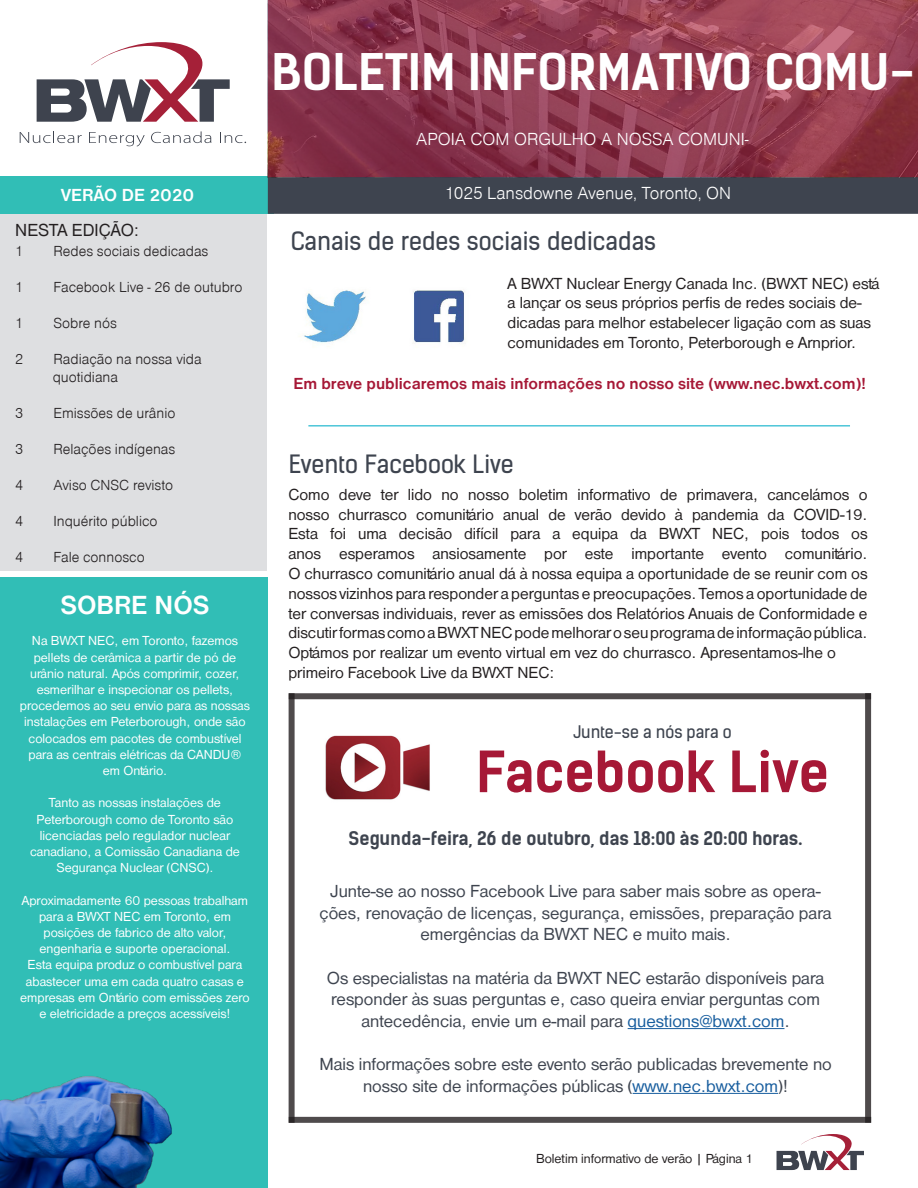
<style>
.page{position:relative;width:918px;height:1188px;background:#fff}
.page>*{position:absolute;margin:0;border:0;box-sizing:border-box;transform-origin:0 0}
.t1{font:700 54px "Kelson Sans";color:#a61836}
.t2{font:48px "Kelson Sans Bold BG";color:#fff}
.t3{font:700 27px "Nimbus San D";color:#fff}
.t4{font:24px "Kelson Sans Regular BG";color:#3e444f}
.t5{font:18px/21.6px "Nimbus San D";color:#3e444f;text-align:center}
.t6{font:18px "Nimbus San D Ligh";color:#fff}
.t7{font:700 18px "Kelson Sans";color:#3e444f}
.t8{font:18px "Nimbus San D";color:#231f20}
.t9{font:700 18px "Nimbus San D";color:#fff}
.t10{font:16.5px/19.8px "Nimbus San D";color:#231f20}
.t11{font:700 16.5px "Nimbus San D";color:#a61836}
.t12{font:16.5px "Kelson Sans";color:#3e444f}
.t13{font:15px "Nimbus San D Ligh";color:#231f20}
.t14{font:13.5px/16.2px "Nimbus San D";color:#fff;text-align:center}
.t15{font:13.5px "Nimbus San D";color:#231f20}
.s1{color:#175d9e}
</style>
<div class="page">
<svg style="left:777px;top:1134px;width:87px;height:36px"></svg>
<div style="left:0;top:578px;width:268px;height:610px;background:#31beb6"></div>
<div style="left:0;top:177px;width:274px;height:37px;background:#31beb6"></div>
<div style="left:268px;top:177px;width:650px;height:37px;background:#3e444f"></div>
<svg style="left:37px;top:42px;width:193px;height:80px"></svg>
<svg style="left:20px;top:131px;width:62px;height:12px"></svg>
<svg style="left:89px;top:132px;width:56px;height:15px"></svg>
<svg style="left:151px;top:131px;width:60px;height:12px"></svg>
<svg style="left:220px;top:132px;width:26px;height:11px"></svg>
<div style="left:0;top:214px;width:267px;height:356px;background:#dedfe1"></div>
<img style="left:268px;top:0;width:650px;height:177px">
<img style="left:0;top:1076px;width:172px;height:112px">
<hr style="left:628px;top:1028px;width:156px;height:1px;background:#175d9e">
<hr style="left:633px;top:1093px;width:145px;height:1px;background:#175d9e">
<img style="left:325px;top:735px;width:105px;height:65px">
<div style="left:289px;top:693px;width:582px;height:6px;background:#4f4b4c"></div>
<div style="left:289px;top:1117px;width:582px;height:6px;background:#4f4b4c"></div>
<div style="left:289px;top:693px;width:6px;height:430px;background:#4f4b4c"></div>
<div style="left:865px;top:693px;width:6px;height:430px;background:#4f4b4c"></div>
<img style="left:303px;top:290px;width:162px;height:54px">
<hr style="left:308px;top:425px;width:542px;height:2px;background:#4cc5d8">
<p class="t9" style="left:61px;top:185px;width:135px">VERÃO DE 2020</p>
<p class="t8" style="left:15px;top:220px;width:126px">NESTA EDIÇÃO:</p>
<p class="t13" style="left:15px;top:242px;width:10px">1</p>
<p class="t13" style="left:53px;top:242px;width:157px">Redes sociais dedicadas</p>
<p class="t13" style="left:15px;top:278px;width:10px">1</p>
<p class="t13" style="left:53px;top:278px;width:191px">Facebook Live - 26 de outubro</p>
<p class="t13" style="left:15px;top:314px;width:10px">1</p>
<p class="t13" style="left:53px;top:314px;width:65px">Sobre nós</p>
<p class="t13" style="left:15px;top:350px;width:10px">2</p>
<p class="t13" style="left:53px;top:350px;width:150px">Radiação na nossa vida</p>
<p class="t13" style="left:53px;top:368px;width:67px">quotidiana</p>
<p class="t13" style="left:15px;top:404px;width:10px">3</p>
<p class="t13" style="left:53px;top:404px;width:124px">Emissões de urânio</p>
<p class="t13" style="left:15px;top:440px;width:10px">3</p>
<p class="t13" style="left:53px;top:440px;width:123px">Relações indígenas</p>
<p class="t13" style="left:15px;top:476px;width:10px">4</p>
<p class="t13" style="left:53px;top:476px;width:121px">Aviso CNSC revisto</p>
<p class="t13" style="left:15px;top:512px;width:10px">4</p>
<p class="t13" style="left:53px;top:512px;width:106px">Inquérito público</p>
<p class="t13" style="left:15px;top:548px;width:10px">4</p>
<p class="t13" style="left:53px;top:548px;width:93px">Fale connosco</p>
<p class="t3" style="left:60px;top:590px;width:151px">SOBRE NÓS</p>
<p class="t14" style="left:20px;top:633px;width:232px">Na BWXT NEC, em Toronto, fazemos pellets de cerâmica a partir de pó de urânio natural. Após comprimir, cozer, esmerilhar e inspecionar os pellets, procedemos ao seu envio para as nossas instalações em Peterborough, onde são colocados em pacotes de combustível para as centrais elétricas da CANDU® em Ontário.</p>
<p class="t14" style="left:30px;top:795px;width:211px">Tanto as nossas instalações de<br>Peterborough como de Toronto são licenciadas pelo regulador nuclear canadiano, a Comissão Canadiana de<br>Segurança Nuclear (CNSC).</p>
<p class="t14" style="left:20px;top:892px;width:231px">Aproximadamente 60 pessoas trabalham para a BWXT NEC em Toronto, em posições de fabrico de alto valor, engenharia e suporte operacional.<br>Esta equipa produz o combustível para abastecer uma em cada quatro casas e empresas em Ontário com emissões zero e eletricidade a preços acessíveis!</p>
<p class="t2" style="left:272px;top:43px;width:644px">BOLETIM INFORMATIVO COMU-</p>
<p class="t6" style="left:416px;top:129px;width:334px">APOIA COM ORGULHO A NOSSA COMUNI-</p>
<p class="t6" style="left:445px;top:183px;width:288px">1025 Lansdowne Avenue, Toronto, ON</p>
<p class="t4" style="left:291px;top:226px;width:367px">Canais de redes sociais dedicadas</p>
<p class="t10" style="left:508px;top:273px;width:373px">A BWXT Nuclear Energy Canada Inc. (BWXT NEC) está a lançar os seus próprios perfis de redes sociais de&shy;dicadas para melhor estabelecer ligação com as suas comunidades em Toronto, Peterborough e Arnprior.</p>
<p class="t11" style="left:293px;top:375px;width:574px">Em breve publicaremos mais informações no nosso site (www.nec.bwxt.com)!</p>
<p class="t4" style="left:289px;top:450px;width:227px">Evento Facebook Live</p>
<p class="t10" style="left:288px;top:485px;width:581px;text-align:justify">Como deve ter lido no nosso boletim informativo de primavera, cancelámos o nosso churrasco comunitário anual de verão devido à pandemia da COVID-19.<br>Esta foi uma decisão difícil para a equipa da BWXT NEC, pois todos os anos esperamos ansiosamente por este importante evento comunitário.</p>
<p class="t10" style="left:288px;top:564px;width:581px;text-align:justify">O churrasco comunitário anual dá à nossa equipa a oportunidade de se reunir com os nossos vizinhos para responder a perguntas e preocupações. Temos a oportunidade de ter conversas individuais, rever as emissões dos Relatórios Anuais de Conformidade e discutir formas como a BWXT NEC pode melhorar o seu programa de informação pública.</p>
<p class="t10" style="left:288px;top:643px;width:549px">Optámos por realizar um evento virtual em vez do churrasco. Apresentamos-lhe o primeiro Facebook Live da BWXT NEC:</p>
<p class="t12" style="left:574px;top:722px;width:160px">Junte-se a nós para o</p>
<p class="t1" style="left:476px;top:739px;width:354px">Facebook Live</p>
<p class="t7" style="left:349px;top:828px;width:455px">Segunda-feira, 26 de outubro, das 18:00 às 20:00 horas.</p>
<p class="t5" style="left:320px;top:881px;width:514px">Junte-se ao nosso Facebook Live para saber mais sobre as opera&shy;ções, renovação de licenças, segurança, emissões, preparação para emergências da BWXT NEC e muito mais.</p>
<p class="t5" style="left:327px;top:967px;width:499px">Os especialistas na matéria da BWXT NEC estarão disponíveis para responder às suas perguntas e, caso queira enviar perguntas com antecedência, envie um e-mail para <span class="s1">questions@bwxt.com</span>.</p>
<p class="t5" style="left:319px;top:1053px;width:514px">Mais informações sobre este evento serão publicadas brevemente no nosso site de informações públicas (<span class="s1">www.nec.bwxt.com</span>)!</p>
<p class="t15" style="left:536px;top:1151px;width:219px">Boletim informativo de verão | Página 1</p>
</div>
